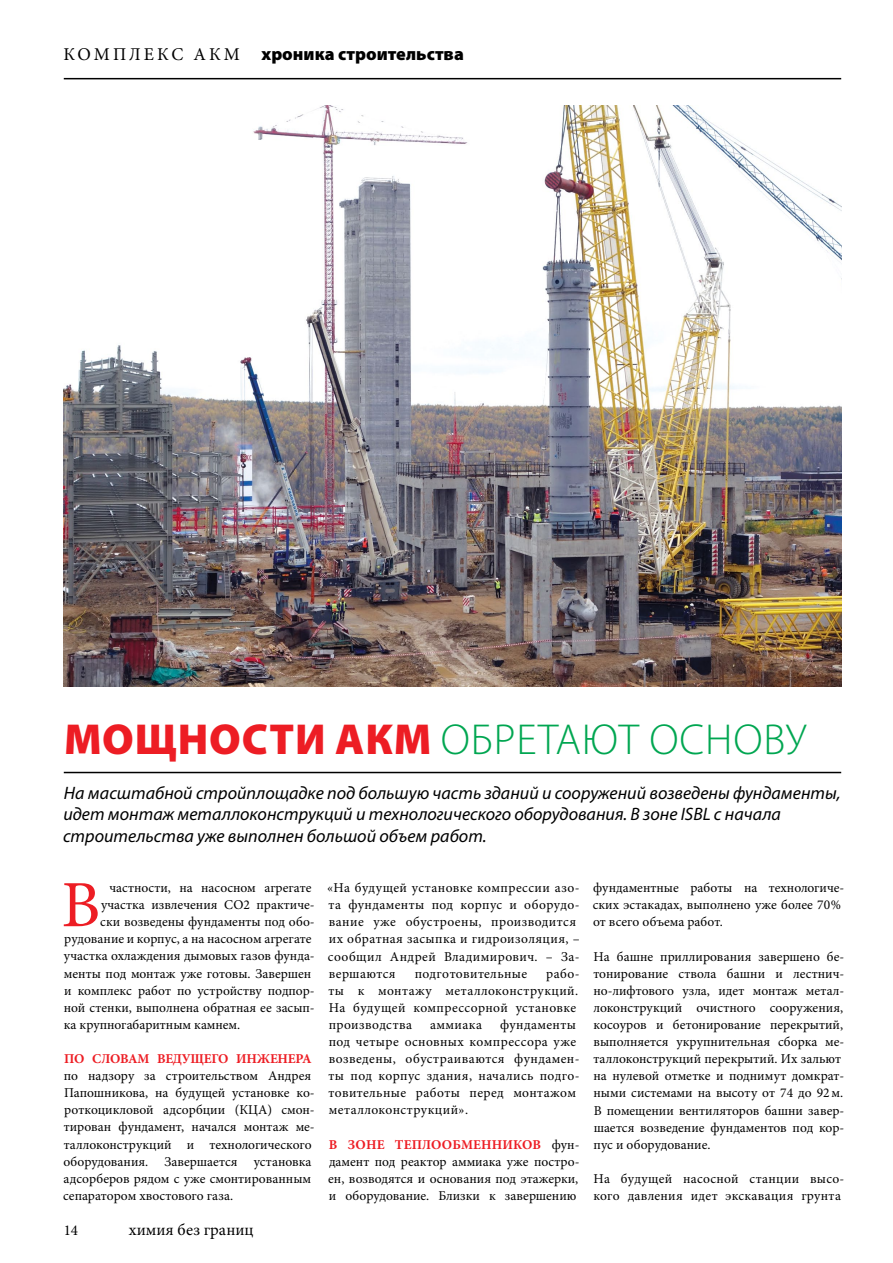
<style>
.page{position:relative;width:893px;height:1263px;background:#fff}
.page>*{position:absolute;margin:0;border:0;box-sizing:border-box;transform-origin:0 0}
.t1{font:66.15px "Minion Pro";color:#ed1d24}
.t2{font:300 43.5px "Myriad Pro";color:#00a651}
.t3{font:900 43.5px "Myriad Pro";color:#ed1d24}
.t4{font:italic 18px/21.6px "Myriad Pro";color:#000}
.t5{font:900 18px "Myriad Pro";color:#000}
.t6{font:16.5px "Minion Pro";color:#000}
.t7{font:15px "Minion Pro";color:#000}
.t8{font:13.5px/17.1px "Minion Pro";letter-spacing:.005em;color:#000}
.t9{font:13.5px/17.1px "Minion Pro";letter-spacing:.03em;color:#000}
.t10{font:700 13.5px "Minion Pro";letter-spacing:-.02em;color:#ed1d24}
.s1{font-family:"Minion Pro";font-weight:400}
.s2{font-weight:900;color:#ed1d24}
.s3{font-weight:700;color:#ed1d24}
</style>
<div class="page">
<hr style="left:64px;top:78px;width:777px;height:1px;background:#000">
<hr style="left:64px;top:772px;width:777px;height:1px;background:#000">
<img style="left:63px;top:105px;width:779px;height:581px">
<h3 class="t5" style="left:63px;top:42px;width:402px"><span class="s1">КО М П Л Е КС А К М</span> хроника строительства</h3>
<h2 class="t2" style="left:556px;top:713px;width:121px">ают основу</h2>
<h3 class="t4" style="left:63px;top:782px;width:779px">На масштабной стройплощадке под большую часть зданий и сооружений возведены фундаменты, идет монтаж металлоконструкций и технологического оборудования. В зоне ISBL с начала строительства уже выполнен большой объем работ.</h3>
<h1 class="t1" style="left:61px;top:861px;width:40px">В</h1>
<p class="t8" style="left:109px;top:879px;width:204px">частности, на насосном агрегате</p>
<h2 class="t3" style="left:64px;top:710px;width:144px">Мощности</h2>
<h2 class="t2" style="left:335px;top:713px;width:131px"><span class="s2">АКМ</span> обрет</h2>
<p class="t9" style="left:327px;top:879px;width:254px">«На будущей установке компрессии азо‑ та фундаменты под корпус и оборудо‑ вание уже обустроены, производится их обратная засыпка и гидроизоляция, – сообщил Андрей Владимирович. – За‑ вершаются</p>
<p class="t8" style="left:593px;top:879px;width:253px">фундаментные работы на технологиче‑ ских эстакадах, выполнено уже более 70% от всего объема работ.</p>
<p class="t8" style="left:593px;top:948px;width:252px">На башне приллирования завершено бе‑ тонирование ствола башни и лестнич‑ но-лифтового узла, идет монтаж метал‑ локонструкций очистного сооружения, косоуров и бетонирование перекрытий, выполняется укрупнительная сборка ме‑ таллоконструкций перекрытий. Их зальют на нулевой отметке и поднимут домкрат‑ ными системами на высоту от 74 до 92м.<br>В помещении вентиляторов башни завер‑ шается возведение фундаментов под кор‑ пус и оборудование.</p>
<p class="t8" style="left:593px;top:1170px;width:252px">На будущей насосной станции высо‑ кого давления идет экскавация грунта</p>
<p class="t8" style="left:101px;top:896px;width:215px">участка извлечения СО2 практиче‑</p>
<p class="t8" style="left:100px;top:913px;width:216px">ски возведены фундаменты под обо‑</p>
<p class="t8" style="left:64px;top:930px;width:249px">рудование и корпус, а на насосном агрегате</p>
<p class="t8" style="left:64px;top:948px;width:252px">участка охлаждения дымовых газов фунда‑</p>
<p class="t8" style="left:64px;top:965px;width:249px">менты под монтаж уже готовы. Завершен</p>
<p class="t8" style="left:64px;top:982px;width:252px">и комплекс работ по устройству подпор‑</p>
<p class="t8" style="left:64px;top:999px;width:252px">ной стенки, выполнена обратная ее засып‑</p>
<p class="t8" style="left:64px;top:1016px;width:178px">ка крупногабаритным камнем.</p>
<p class="t10" style="left:64px;top:1049px;width:249px">По словам ведущего инженера</p>
<p class="t8" style="left:63px;top:1067px;width:253px">по надзору за строительством Андрея Папошникова, на будущей установке ко‑ роткоцикловой адсорбции (КЦА) смон‑ тирован фундамент, начался монтаж ме‑ таллоконструкций и технологического оборудования. Завершается установка адсорберов рядом с уже смонтированным сепаратором хвостового газа.</p>
<p class="t9" style="left:329px;top:965px;width:252px;text-indent:218px">рабо‑ ты к монтажу металлоконструкций.<br>На будущей компрессорной установке производства</p>
<p class="t9" style="left:415px;top:965px;width:114px">подготовительные</p>
<p class="t9" style="left:329px;top:1016px;width:252px;text-indent:171px">фундаменты под четыре основных компрессора уже возведены, обустраиваются фундамен‑ ты под корпус здания, начались подго‑ товительные работы перед монтажом металлоконструкций».</p>
<p class="t8" style="left:328px;top:1136px;width:253px;text-align:justify"><span class="s3">В зоне теплообменников</span> фун‑ дамент под реактор аммиака уже постро‑ ен, возводятся и основания под этажерки, и оборудование. Близки к завершению</p>
<p class="t9" style="left:430px;top:1016px;width:53px">аммиака</p>
<p class="t7" style="left:64px;top:1220px;width:16px">14</p>
<p class="t6" style="left:129px;top:1219px;width:126px">химия без границ</p>
</div>
